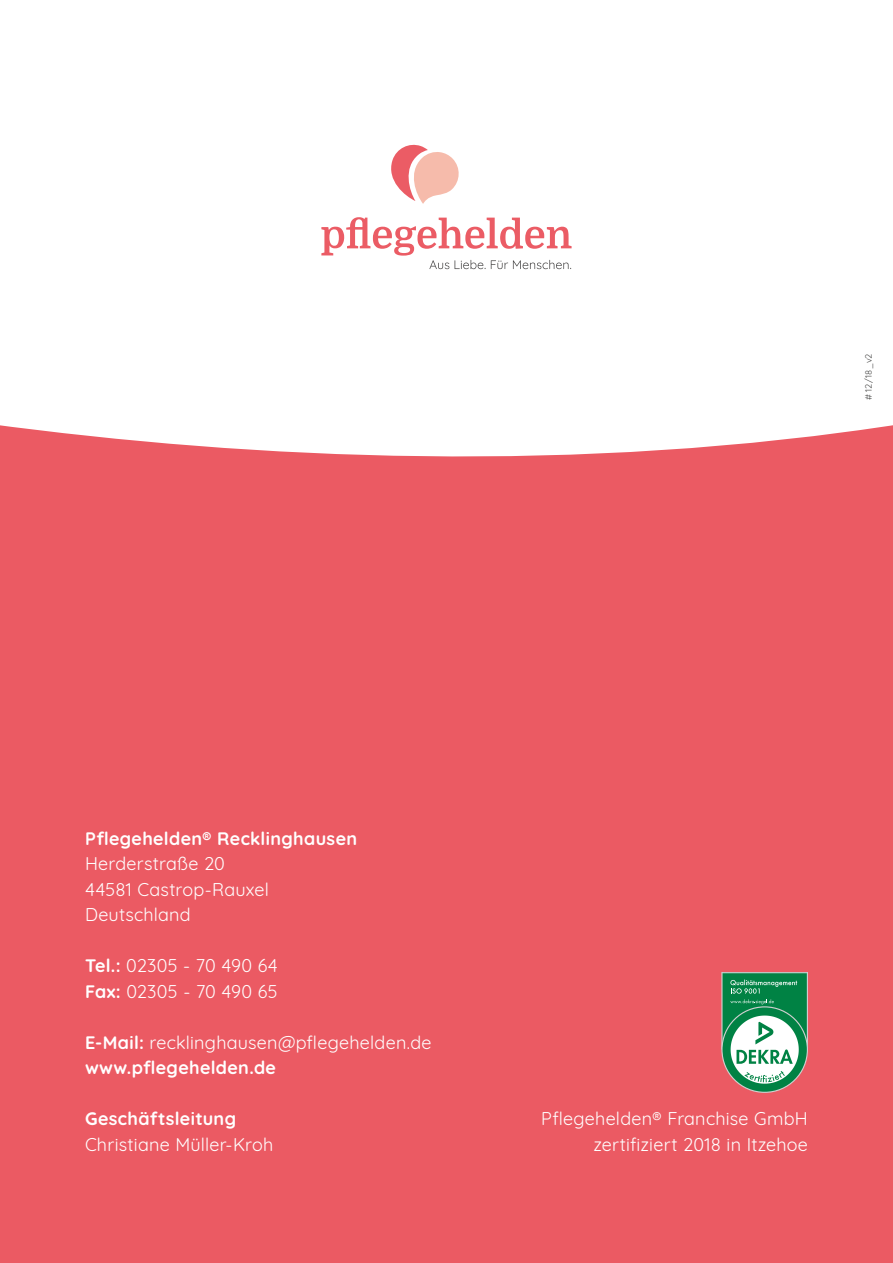
<style>
.page{position:relative;width:893px;height:1263px;background:#eb5a63}
.page>*{position:absolute;margin:0;border:0;box-sizing:border-box;transform-origin:0 0}
.t1{font:18px/25.5px "Quicksand";letter-spacing:.015em;color:#fff}
.t2{font:700 18px "Quicksand";letter-spacing:.02em;color:#fff}
.t3{font:9px "Quicksand";color:#4a4a49}
.s1{font-weight:700}
</style>
<div class="page">
<div style="left:0;top:0;width:893px;height:457px;background:#fff"></div>
<div style="left:722px;top:1007px;width:85px;height:85px;background:#008244;border-radius:50%"></div>
<svg style="left:721px;top:972px;width:87px;height:112px"></svg>
<svg style="left:386px;top:145px;width:75px;height:59px"></svg>
<svg style="left:321px;top:217px;width:251px;height:52px"></svg>
<p class="t3" style="left:861px;top:400px;width:48px;rotate:-90deg"># 12/18_v2</p>
<p class="t2" style="left:85px;top:823px;width:274px">Pflegehelden® Recklinghausen</p>
<p class="t1" style="left:85px;top:849px;width:185px">Herderstraße 20<br>44581 Castrop-Rauxel<br>Deutschland</p>
<p class="t1" style="left:85px;top:951px;width:194px"><span class="s1">Tel.:</span> 02305 - 70 490 64<br><span class="s1">Fax:</span> 02305 - 70 490 65</p>
<p class="t1" style="left:85px;top:1028px;width:348px"><span class="s1">E-Mail:</span> recklinghausen@pflegehelden.de <span class="s1">www.pflegehelden.de</span></p>
<p class="t2" style="left:85px;top:1104px;width:153px">Geschäftsleitung</p>
<p class="t1" style="left:85px;top:1130px;width:190px">Christiane Müller-Kroh</p>
<p class="t1" style="left:541px;top:1104px;width:268px;text-align:right">Pflegehelden® Franchise GmbH zertifiziert 2018 in Itzehoe</p>
</div>
